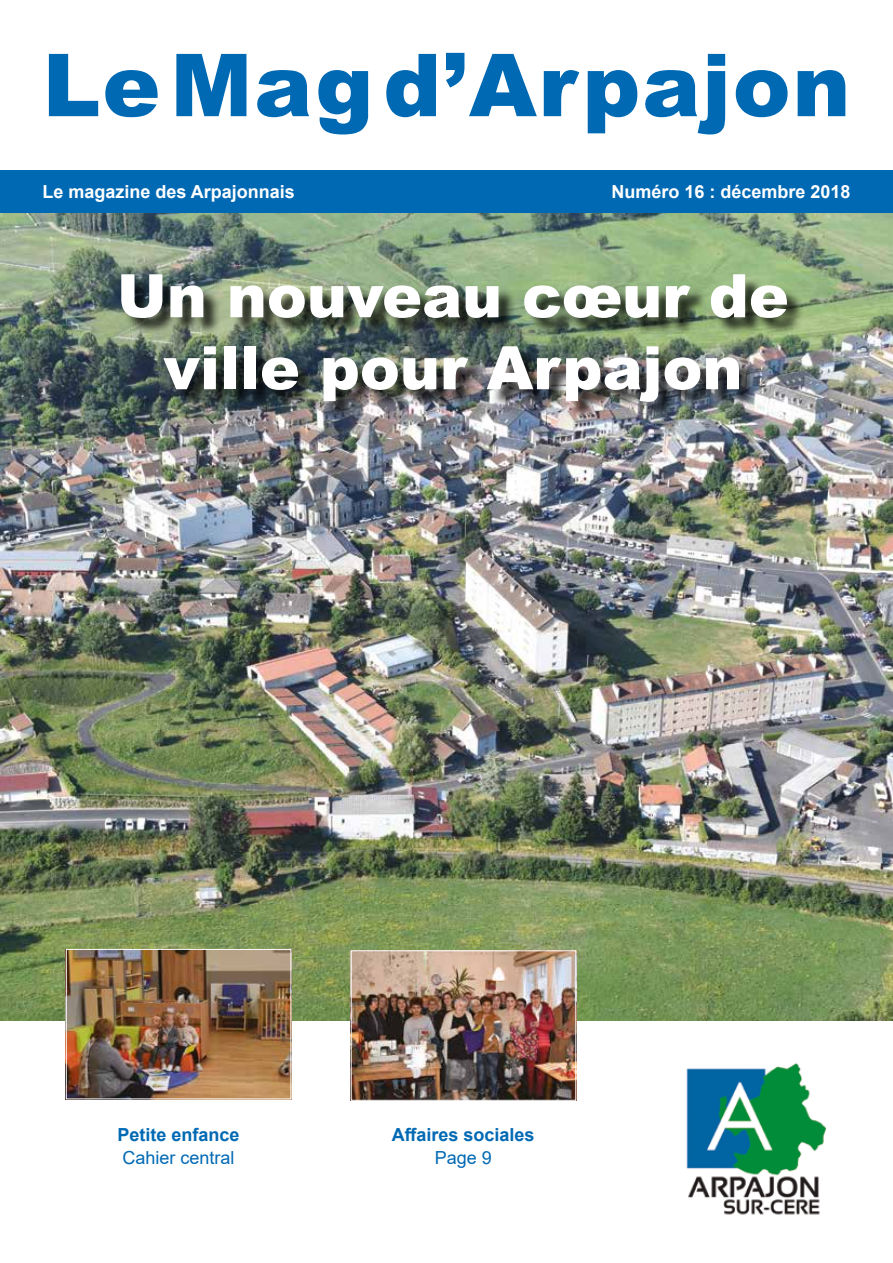
<style>
.page{position:relative;width:893px;height:1263px;background:#fff}
.page>*{position:absolute;margin:0;border:0;box-sizing:border-box;transform-origin:0 0}
.t1{font:900 87px "Arial";letter-spacing:.02em;color:#0069b4}
.t2{font:900 60px/72px "Arial";color:#fff;text-align:center}
.t3{font:700 18px "Arial";color:#fff}
.t4{font:700 18px "Arial";color:#0069b4}
.t5{font:18px "Arial";color:#0069b4}
</style>
<div class="page">
<img style="left:0;top:213px;width:893px;height:807px">
<img style="left:686px;top:1063px;width:141px;height:152px">
<div style="left:0;top:170px;width:893px;height:43px;background:#0069b4"></div>
<img style="left:353px;top:952px;width:221px;height:147px">
<div style="left:351px;top:950px;width:225px;height:151px;border:1px solid #fff"></div>
<div style="left:124px;top:277px;width:681px;height:143px;background:#000;opacity:.75"></div>
<img style="left:68px;top:951px;width:221px;height:146px">
<div style="left:66px;top:949px;width:225px;height:150px;border:1px solid #fff"></div>
<h1 class="t1" style="left:43px;top:22px;width:809px">Le Mag d’Arpajon</h1>
<p class="t3" style="left:43px;top:179px;width:254px">Le magazine des Arpajonnais</p>
<p class="t3" style="left:611px;top:179px;width:241px">Numéro 16 : décembre 2018</p>
<h2 class="t2" style="left:117px;top:258px;width:673px">Un nouveau cœur de ville pour Arpajon</h2>
<p class="t4" style="left:117px;top:1122px;width:124px">Petite enfance</p>
<p class="t5" style="left:122px;top:1145px;width:114px">Cahier central</p>
<p class="t4" style="left:392px;top:1122px;width:144px">Affaires sociales</p>
<p class="t5" style="left:435px;top:1145px;width:59px">Page 9</p>
</div>
